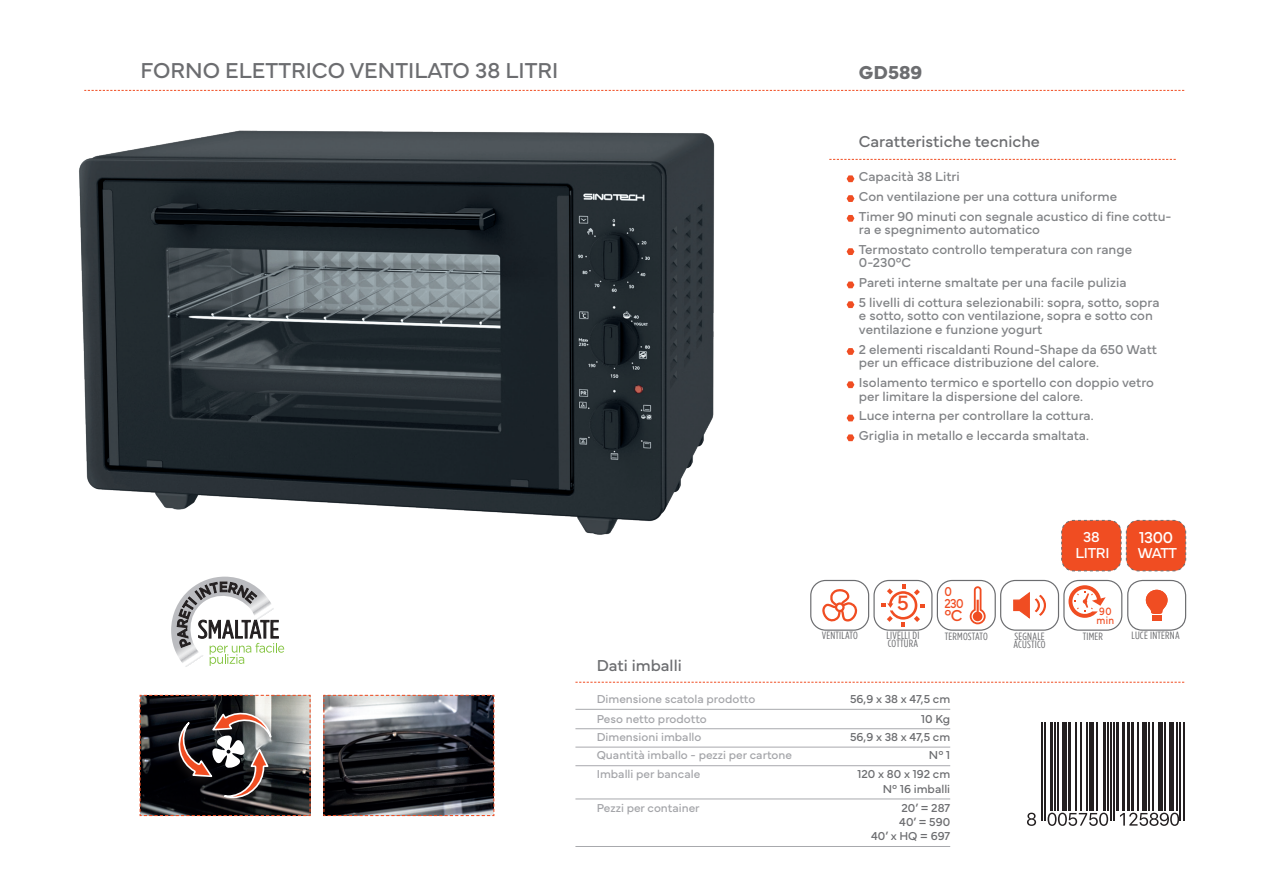
<style>
.page{position:relative;width:1263px;height:893px;background:#fff}
.page>*{position:absolute;margin:0;border:0;box-sizing:border-box;transform-origin:0 0}
.TITOLO{font:22.5px "Mundial";color:#6c6d70}
.t1{font:21.6px "Mundial";color:#f04d22}
.CODICE{font:700 19.5px "Mundial";color:#6c6d70}
.TITOLO_2{font:16.5px "Mundial";color:#6c6d70}
.t2{font:16.5px "Mundial";color:#fff}
.t3{font:16.5px "Mundial";color:#f04d22}
.N_W{font:15px "Mundial";letter-spacing:-.02em;color:#fff}
.Caratteristica1_2_3{font:13.5px/13.5px "Mundial";color:#818386}
.t4{font:13.5px "Mundial";color:#f04d22;scale:.89 1}
.Caratteristiche_imballo{font:12px "Mundial";color:#a4a5a9}
.misure_imballo{font:12px "Mundial";color:#6c6d70}
.t5{font:11.1px "Mundial";color:#f04d22;scale:.89 1}
.TITOLO_ICONA{font:10.5px "Gotham Condensed";letter-spacing:.02em;color:#6c6d70;scale:1.1 1}
</style>
<div class="page">
<svg style="left:847px;top:381px;width:7px;height:7px"></svg>
<svg style="left:847px;top:415px;width:7px;height:6px"></svg>
<svg style="left:84px;top:90px;width:1100px;height:1px"></svg>
<svg style="left:575px;top:682px;width:609px;height:1px"></svg>
<hr style="left:575px;top:709px;width:375px;height:1px;background:#a8a9ad">
<hr style="left:575px;top:728px;width:375px;height:1px;background:#a8a9ad">
<hr style="left:575px;top:747px;width:375px;height:1px;background:#a8a9ad">
<hr style="left:575px;top:765px;width:375px;height:1px;background:#a8a9ad">
<hr style="left:575px;top:799px;width:375px;height:1px;background:#a8a9ad">
<svg style="left:323px;top:694px;width:172px;height:123px;background:#4c4b50"></svg>
<hr style="left:575px;top:846px;width:375px;height:1px;background:#a8a9ad">
<svg style="left:847px;top:175px;width:7px;height:7px"></svg>
<svg style="left:847px;top:301px;width:7px;height:7px"></svg>
<svg style="left:847px;top:215px;width:7px;height:7px"></svg>
<svg style="left:847px;top:248px;width:7px;height:7px"></svg>
<svg style="left:847px;top:282px;width:7px;height:6px"></svg>
<svg style="left:847px;top:348px;width:7px;height:7px"></svg>
<svg style="left:847px;top:434px;width:7px;height:7px"></svg>
<svg style="left:1061px;top:519px;width:126px;height:53px;background:#ed633f"></svg>
<svg style="left:847px;top:195px;width:7px;height:7px"></svg>
<svg style="left:139px;top:694px;width:172px;height:123px;background:#504848"></svg>
<img style="left:79px;top:130px;width:636px;height:405px">
<svg style="left:1047px;top:813px;width:61px;height:13px"></svg>
<svg style="left:1120px;top:813px;width:59px;height:13px"></svg>
<svg style="left:1027px;top:813px;width:9px;height:13px"></svg>
<hr style="left:1041px;top:723px;width:1px;height:98px;background:#231f20">
<hr style="left:1044px;top:723px;width:1px;height:98px;background:#231f20">
<hr style="left:1050px;top:723px;width:3px;height:88px;background:#231f20">
<hr style="left:1054px;top:723px;width:2px;height:88px;background:#231f20">
<hr style="left:1057px;top:723px;width:2px;height:88px;background:#231f20">
<hr style="left:1062px;top:723px;width:4px;height:88px;background:#231f20">
<hr style="left:1068px;top:723px;width:3px;height:88px;background:#231f20">
<hr style="left:1076px;top:723px;width:1px;height:88px;background:#231f20">
<hr style="left:1080px;top:723px;width:1px;height:88px;background:#231f20">
<hr style="left:1086px;top:723px;width:1px;height:88px;background:#231f20">
<hr style="left:1089px;top:723px;width:4px;height:88px;background:#231f20">
<hr style="left:1097px;top:723px;width:1px;height:88px;background:#231f20">
<hr style="left:1103px;top:723px;width:2px;height:88px;background:#231f20">
<hr style="left:1107px;top:723px;width:2px;height:88px;background:#231f20">
<hr style="left:1110px;top:723px;width:2px;height:98px;background:#231f20">
<hr style="left:1113px;top:723px;width:2px;height:98px;background:#231f20">
<hr style="left:1116px;top:723px;width:3px;height:88px;background:#231f20">
<hr style="left:1122px;top:723px;width:3px;height:88px;background:#231f20">
<hr style="left:1127px;top:723px;width:3px;height:88px;background:#231f20">
<hr style="left:1131px;top:723px;width:3px;height:88px;background:#231f20">
<hr style="left:1137px;top:723px;width:2px;height:88px;background:#231f20">
<hr style="left:1142px;top:723px;width:4px;height:88px;background:#231f20">
<hr style="left:1148px;top:723px;width:1px;height:88px;background:#231f20">
<hr style="left:1153px;top:723px;width:1px;height:88px;background:#231f20">
<hr style="left:1159px;top:723px;width:4px;height:88px;background:#231f20">
<hr style="left:1165px;top:723px;width:1px;height:88px;background:#231f20">
<hr style="left:1169px;top:723px;width:4px;height:88px;background:#231f20">
<hr style="left:1177px;top:723px;width:1px;height:88px;background:#231f20">
<hr style="left:1180px;top:723px;width:1px;height:98px;background:#231f20">
<hr style="left:1183px;top:723px;width:1px;height:98px;background:#231f20">
<svg style="left:171px;top:577px;width:113px;height:90px"></svg>
<svg style="left:822px;top:589px;width:36px;height:33px"></svg>
<div style="left:810px;top:580px;width:59px;height:51px;border:1px solid #6c6d70;border-radius:15px"></div>
<svg style="left:970px;top:586px;width:16px;height:38px"></svg>
<div style="left:937px;top:580px;width:59px;height:51px;border:1px solid #6c6d70;border-radius:15px"></div>
<svg style="left:1013px;top:592px;width:33px;height:27px"></svg>
<div style="left:1000px;top:580px;width:59px;height:51px;border:1px solid #6c6d70;border-radius:15px"></div>
<div style="left:1063px;top:580px;width:59px;height:51px;border:1px solid #6c6d70;border-radius:15px"></div>
<svg style="left:1068px;top:585px;width:38px;height:33px"></svg>
<div style="left:873px;top:580px;width:59px;height:51px;border:1px solid #6c6d70;border-radius:15px"></div>
<svg style="left:881px;top:584px;width:44px;height:42px"></svg>
<div style="left:1127px;top:580px;width:59px;height:51px;border:1px solid #6c6d70;border-radius:15px"></div>
<svg style="left:1146px;top:590px;width:21px;height:31px"></svg>
<svg style="left:829px;top:159px;width:347px;height:1px"></svg>
<p class="TITOLO" style="left:141px;top:53px;width:419px">FORNO ELETTRICO VENTILATO 38 LITRI</p>
<p class="CODICE" style="left:859px;top:57px;width:65px">GD589</p>
<p class="TITOLO_2" style="left:859px;top:129px;width:182px">Caratteristiche tecniche</p>
<p class="Caratteristica1_2_3" style="left:859px;top:168px;width:103px">Capacità 38 Litri</p>
<p class="Caratteristica1_2_3" style="left:859px;top:188px;width:260px">Con ventilazione per una cottura uniforme</p>
<p class="Caratteristica1_2_3" style="left:859px;top:208px;width:314px">Timer 90 minuti con segnale acustico di fine cottu&shy;ra e spegnimento automatico</p>
<p class="Caratteristica1_2_3" style="left:859px;top:241px;width:275px">Termostato controllo temperatura con range<br>0-230°C</p>
<p class="Caratteristica1_2_3" style="left:859px;top:275px;width:269px">Pareti interne smaltate per una facile pulizia</p>
<p class="Caratteristica1_2_3" style="left:859px;top:294px;width:302px">5 livelli di cottura selezionabili: sopra, sotto, sopra e sotto, sotto con ventilazione, sopra e sotto con ventilazione e funzione yogurt</p>
<p class="Caratteristica1_2_3" style="left:859px;top:341px;width:300px">2 elementi riscaldanti Round-Shape da 650 Watt per un efficace distribuzione del calore.</p>
<p class="Caratteristica1_2_3" style="left:859px;top:374px;width:297px">Isolamento termico e sportello con doppio vetro per limitare la dispersione del calore.</p>
<p class="Caratteristica1_2_3" style="left:859px;top:408px;width:236px">Luce interna per controllare la cottura.</p>
<p class="Caratteristica1_2_3" style="left:859px;top:427px;width:232px">Griglia in metallo e leccarda smaltata.</p>
<p class="t1" style="left:897px;top:586px;width:13px">5</p>
<p class="t4" style="left:944px;top:580px;width:10px">0</p>
<p class="t4" style="left:944px;top:592px;width:23px">230</p>
<p class="t3" style="left:944px;top:603px;width:19px">°C</p>
<p class="TITOLO_2" style="left:597px;top:652px;width:87px">Dati imballi</p>
<p class="TITOLO_ICONA" style="left:822px;top:630px;width:34px">VENTILATO</p>
<p class="TITOLO_ICONA" style="left:945px;top:630px;width:41px">TERMOSTATO</p>
<p class="TITOLO_ICONA" style="left:886px;top:630px;width:32px">LIVELLI DI</p>
<p class="TITOLO_ICONA" style="left:888px;top:638px;width:29px">COTTURA</p>
<p class="Caratteristiche_imballo" style="left:597px;top:690px;width:160px">Dimensione scatola prodotto</p>
<p class="misure_imballo" style="left:850px;top:690px;width:102px">56,9 x 38 x 47,5 cm</p>
<p class="Caratteristiche_imballo" style="left:597px;top:709px;width:111px">Peso netto prodotto</p>
<p class="misure_imballo" style="left:921px;top:709px;width:31px">10 Kg</p>
<p class="Caratteristiche_imballo" style="left:597px;top:727px;width:106px">Dimensioni imballo</p>
<p class="Caratteristiche_imballo" style="left:597px;top:746px;width:197px">Quantità imballo - pezzi per cartone</p>
<p class="misure_imballo" style="left:850px;top:727px;width:102px">56,9 x 38 x 47,5 cm</p>
<p class="misure_imballo" style="left:929px;top:746px;width:23px">N° 1</p>
<p class="Caratteristiche_imballo" style="left:597px;top:765px;width:105px">Imballi per bancale</p>
<p class="Caratteristiche_imballo" style="left:597px;top:798px;width:105px">Pezzi per container</p>
<p class="misure_imballo" style="left:857px;top:765px;width:94px">120 x 80 x 192 cm</p>
<p class="misure_imballo" style="left:901px;top:798px;width:50px">20’ = 287</p>
<p class="misure_imballo" style="left:883px;top:779px;width:69px">N° 16 imballi</p>
<p class="misure_imballo" style="left:899px;top:812px;width:53px">40’ = 590</p>
<p class="misure_imballo" style="left:871px;top:827px;width:81px">40’ x HQ = 697</p>
<p class="TITOLO_ICONA" style="left:1014px;top:630px;width:29px">SEGNALE</p>
<p class="TITOLO_ICONA" style="left:1013px;top:639px;width:31px">ACUSTICO</p>
<p class="N_W" style="left:1083px;top:525px;width:18px">38</p>
<p class="N_W" style="left:1075px;top:542px;width:36px">LITRI</p>
<p class="t2" style="left:1139px;top:525px;width:36px">1300</p>
<p class="N_W" style="left:1138px;top:542px;width:41px">WATT</p>
<p class="t5" style="left:1099px;top:603px;width:16px">90</p>
<p class="t5" style="left:1096px;top:612px;width:22px">min</p>
<p class="TITOLO_ICONA" style="left:1083px;top:630px;width:20px">TIMER</p>
<p class="TITOLO_ICONA" style="left:1131px;top:630px;width:45px">LUCE INTERNA</p>
</div>
